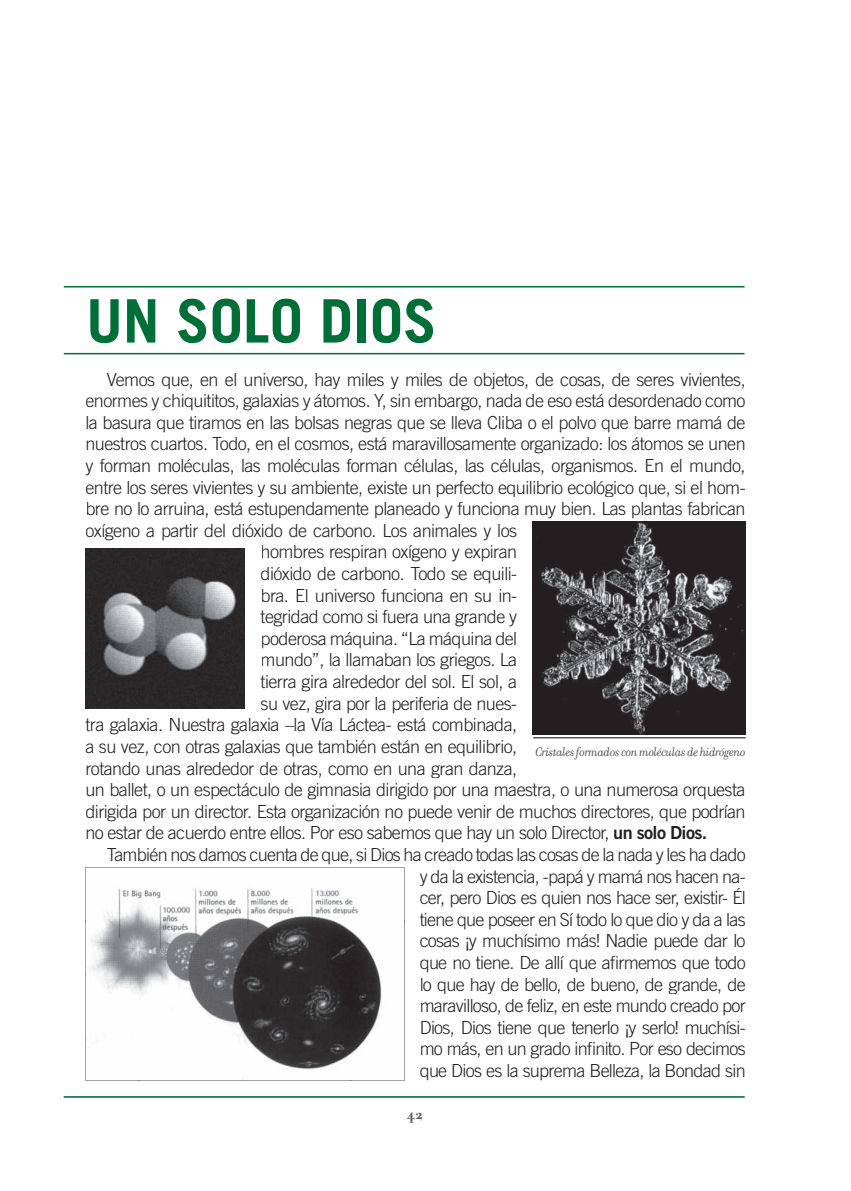
<style>
.page{position:relative;width:851px;height:1191px;background:#fff}
.page>*{position:absolute;margin:0;border:0;box-sizing:border-box;transform-origin:0 0}
.t1{font:700 60px "Trade Gothic";color:#006f37}
.t2{font:300 18px "Trade Gothic";letter-spacing:-.03em;color:#231f20}
.t3{font:700 15px "Filosofia";color:#57585a}
.t4{font:italic 13.5px "Filosofia";letter-spacing:-.03em;color:#4b4c4d}
.s1{font-family:"Trade Gothic Bold Two";font-weight:400}
</style>
<div class="page">
<hr style="left:64px;top:1096px;width:680px;height:1px;background:#006f37">
<hr style="left:64px;top:286px;width:680px;height:1px;background:#006f37">
<hr style="left:64px;top:353px;width:680px;height:1px;background:#006f37">
<img style="left:85px;top:548px;width:159px;height:160px">
<img style="left:532px;top:521px;width:213px;height:213px">
<hr style="left:533px;top:737px;width:212px;height:1px;background:#231f20">
<svg style="left:139px;top:867px;width:266px;height:213px"></svg>
<img style="left:85px;top:867px;width:319px;height:54px">
<img style="left:85px;top:920px;width:54px;height:160px">
<img style="left:351px;top:920px;width:53px;height:160px">
<img style="left:138px;top:1026px;width:213px;height:54px">
<h1 class="t1" style="left:86px;top:284px;width:352px">UN SOLO DIOS</h1>
<p class="t2" style="left:107px;top:368px;width:640px">Vemos que, en el universo, hay miles y miles de objetos, de cosas, de seres vivientes,</p>
<p class="t2" style="left:85px;top:390px;width:661px">enormes y chiquititos, galaxias y átomos. Y, sin embargo, nada de eso está desordenado como</p>
<p class="t2" style="left:85px;top:412px;width:661px">la basura que tiramos en las bolsas negras que se lleva Cliba o el polvo que barre mamá de</p>
<p class="t2" style="left:85px;top:433px;width:661px">nuestros cuartos. Todo, en el cosmos, está maravillosamente organizado: los átomos se unen</p>
<p class="t2" style="left:85px;top:455px;width:661px">y forman moléculas, las moléculas forman células, las células, organismos. En el mundo,</p>
<p class="t2" style="left:85px;top:476px;width:661px">entre los seres vivientes y su ambiente, existe un perfecto equilibrio ecológico que, si el hom-</p>
<p class="t2" style="left:85px;top:498px;width:661px">bre no lo arruina, está estupendamente planeado y funciona muy bien. Las plantas fabrican</p>
<p class="t2" style="left:85px;top:520px;width:433px">oxígeno a partir del dióxido de carbono. Los animales y los</p>
<p class="t2" style="left:260px;top:541px;width:258px">hombres respiran oxígeno y expiran</p>
<p class="t2" style="left:260px;top:563px;width:258px">dióxido de carbono. Todo se equili-</p>
<p class="t2" style="left:260px;top:584px;width:258px">bra. El universo funciona en su in-</p>
<p class="t2" style="left:260px;top:606px;width:258px">tegridad como si fuera una grande y</p>
<p class="t2" style="left:260px;top:628px;width:258px">poderosa máquina. “La máquina del</p>
<p class="t2" style="left:260px;top:649px;width:258px">mundo”, la llamaban los griegos. La</p>
<p class="t2" style="left:260px;top:671px;width:258px">tierra gira alrededor del sol. El sol, a</p>
<p class="t2" style="left:260px;top:692px;width:258px">su vez, gira por la periferia de nues-</p>
<p class="t2" style="left:85px;top:714px;width:433px">tra galaxia. Nuestra galaxia –la Vía Láctea- está combinada,</p>
<p class="t2" style="left:85px;top:736px;width:433px">a su vez, con otras galaxias que también están en equilibrio,</p>
<p class="t2" style="left:85px;top:757px;width:433px">rotando unas alrededor de otras, como en una gran danza,</p>
<p class="t2" style="left:85px;top:779px;width:661px">un ballet, o un espectáculo de gimnasia dirigido por una maestra, o una numerosa orquesta</p>
<p class="t2" style="left:85px;top:800px;width:661px">dirigida por un director. Esta organización no puede venir de muchos directores, que podrían</p>
<p class="t2" style="left:85px;top:822px;width:623px">no estar de acuerdo entre ellos. Por eso sabemos que hay un solo Director, <span class="s1">un solo Dios.</span></p>
<p class="t2" style="left:107px;top:844px;width:640px">También nos damos cuenta de que, si Dios ha creado todas las cosas de la nada y les ha dado</p>
<p class="t2" style="left:419px;top:865px;width:327px">y da la existencia, -papá y mamá nos hacen na-</p>
<p class="t2" style="left:419px;top:887px;width:327px">cer, pero Dios es quien nos hace ser, existir- Él</p>
<p class="t2" style="left:419px;top:908px;width:327px">tiene que poseer en Sí todo lo que dio y da a las</p>
<p class="t2" style="left:419px;top:930px;width:327px">cosas ¡y muchísimo más! Nadie puede dar lo</p>
<p class="t2" style="left:419px;top:952px;width:327px">que no tiene. De allí que afirmemos que todo</p>
<p class="t2" style="left:419px;top:973px;width:327px">lo que hay de bello, de bueno, de grande, de</p>
<p class="t2" style="left:419px;top:995px;width:327px">maravilloso, de feliz, en este mundo creado por</p>
<p class="t2" style="left:419px;top:1016px;width:327px">Dios, Dios tiene que tenerlo ¡y serlo! muchísi-</p>
<p class="t2" style="left:419px;top:1038px;width:327px">mo más, en un grado infinito. Por eso decimos</p>
<p class="t2" style="left:419px;top:1060px;width:327px">que Dios es la suprema Belleza, la Bondad sin</p>
<p class="t4" style="left:535px;top:744px;width:212px">Cristales formados con moléculas de hidrógeno</p>
<p class="t3" style="left:407px;top:1105px;width:17px">42</p>
</div>
